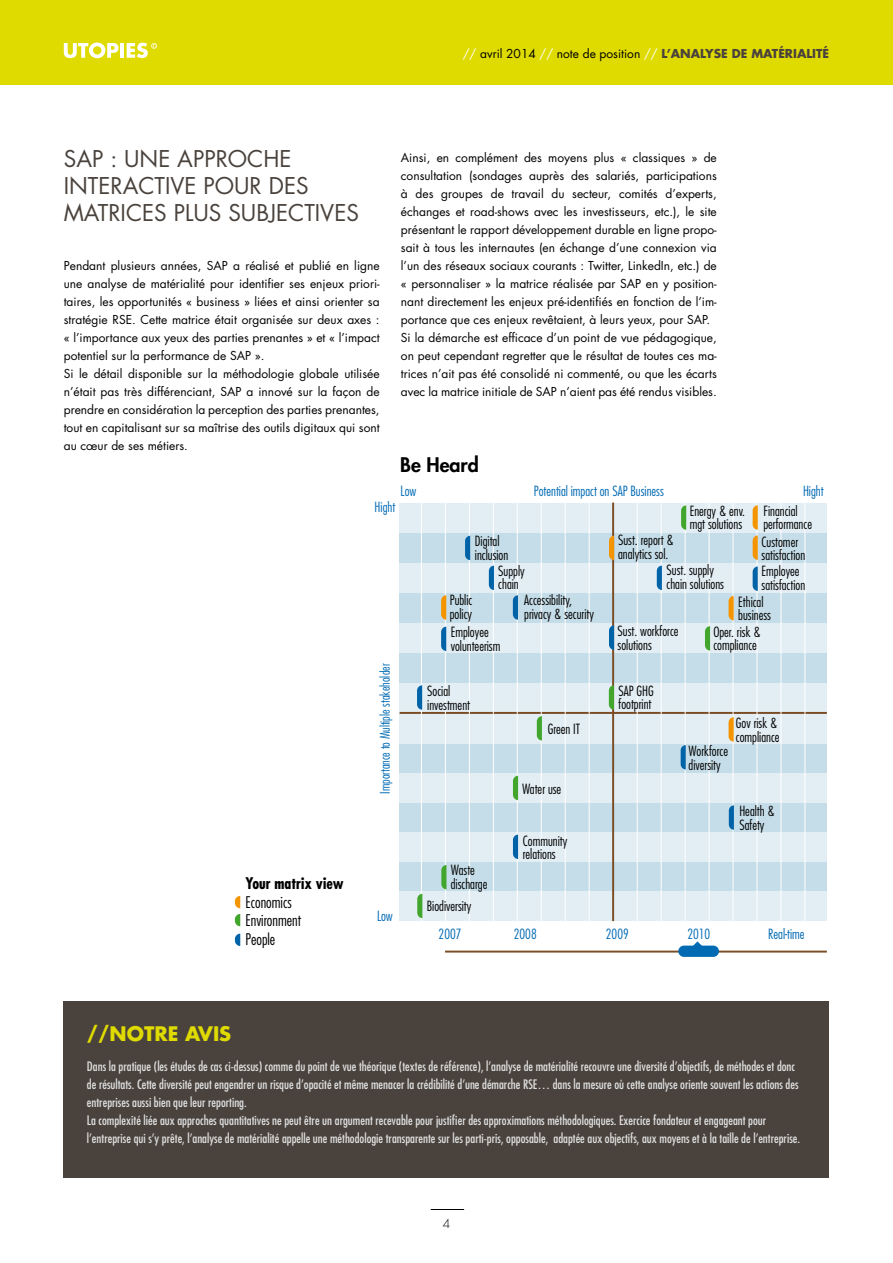
<style>
.page{position:relative;width:893px;height:1263px;background:#fff}
.page>*{position:absolute;margin:0;border:0;box-sizing:border-box;transform-origin:0 0}
.t1{font:22.5px/27px "Futura Std";color:#4a423c}
.t2{font:800 19.65px "Futura Std";color:#000}
.t3{font:700 19.5px "Futura Std";color:#dfdb00}
.t4{font:300 condensed 15.75px/18.8px "Futura Std";color:#000}
.t5{font:700 condensed 15.75px "Futura Std";color:#000}
.t6{font:300 condensed 13.65px/13.6px "Futura Std";color:#000}
.t7{font:300 condensed 13.65px "Futura Std";color:#006ab3}
.t8{font:300 condensed 13.05px "Futura Std";color:#006ab3}
.t9{font:condensed 12.75px/18px "Futura Std";color:#dfe0e1}
.t10{font:12px/18px "Futura Std";color:#000}
.t11{font:300 12px "Futura Std";color:#000}
.s1{color:#fff}
.s2{font-weight:700;color:#4a423c}
</style>
<div class="page">
<div style="left:0;top:0;width:893px;height:85px;background:#dfdb00"></div>
<svg style="left:64px;top:43px;width:55px;height:15px"></svg>
<hr style="left:120px;top:43px;width:4px;height:15px;background:#fff">
<svg style="left:127px;top:43px;width:30px;height:15px"></svg>
<hr style="left:431px;top:1209px;width:33px;height:1px;background:#000">
<div style="left:400px;top:504px;width:427px;height:410px;background:#c5dde8"></div>
<div style="left:400px;top:503px;width:427px;height:30px;background:#e2eef4"></div>
<div style="left:400px;top:563px;width:427px;height:30px;background:#e2eef4"></div>
<div style="left:400px;top:623px;width:427px;height:30px;background:#e2eef4"></div>
<div style="left:400px;top:683px;width:427px;height:30px;background:#e2eef4"></div>
<div style="left:400px;top:714px;width:427px;height:30px;background:#e2eef4"></div>
<div style="left:400px;top:773px;width:427px;height:30px;background:#e2eef4"></div>
<div style="left:400px;top:832px;width:427px;height:30px;background:#e2eef4"></div>
<div style="left:400px;top:891px;width:427px;height:30px;background:#e2eef4"></div>
<hr style="left:400px;top:712px;width:427px;height:2px;background:#7c4d25">
<hr style="left:445px;top:950px;width:382px;height:2px;background:#7c4d25">
<hr style="left:612px;top:503px;width:2px;height:418px;background:#7c4d25">
<hr style="left:421px;top:503px;width:1px;height:418px;background:#fff">
<hr style="left:445px;top:503px;width:1px;height:418px;background:#fff">
<hr style="left:469px;top:503px;width:1px;height:418px;background:#fff">
<hr style="left:493px;top:503px;width:1px;height:418px;background:#fff">
<hr style="left:517px;top:503px;width:1px;height:418px;background:#fff">
<hr style="left:541px;top:503px;width:1px;height:418px;background:#fff">
<hr style="left:565px;top:503px;width:1px;height:418px;background:#fff">
<hr style="left:589px;top:503px;width:1px;height:418px;background:#fff">
<hr style="left:637px;top:503px;width:1px;height:418px;background:#fff">
<hr style="left:661px;top:503px;width:1px;height:418px;background:#fff">
<hr style="left:685px;top:503px;width:1px;height:418px;background:#fff">
<hr style="left:709px;top:503px;width:1px;height:418px;background:#fff">
<hr style="left:733px;top:503px;width:1px;height:418px;background:#fff">
<hr style="left:756px;top:503px;width:1px;height:418px;background:#fff">
<hr style="left:780px;top:503px;width:1px;height:418px;background:#fff">
<hr style="left:804px;top:503px;width:1px;height:418px;background:#fff">
<div style="left:678px;top:945px;width:41px;height:12px;background:#006ab3;border-radius:6px"></div>
<svg style="left:692px;top:941px;width:11px;height:5px"></svg>
<svg style="left:465px;top:536px;width:5px;height:24px"></svg>
<svg style="left:489px;top:566px;width:5px;height:24px"></svg>
<svg style="left:657px;top:566px;width:5px;height:24px"></svg>
<svg style="left:681px;top:745px;width:5px;height:24px"></svg>
<svg style="left:729px;top:805px;width:5px;height:25px"></svg>
<svg style="left:513px;top:595px;width:5px;height:25px"></svg>
<svg style="left:609px;top:625px;width:5px;height:25px"></svg>
<svg style="left:441px;top:595px;width:5px;height:25px"></svg>
<svg style="left:609px;top:536px;width:5px;height:24px"></svg>
<svg style="left:753px;top:505px;width:5px;height:55px"></svg>
<svg style="left:729px;top:596px;width:5px;height:24px"></svg>
<svg style="left:729px;top:717px;width:5px;height:24px"></svg>
<svg style="left:753px;top:566px;width:5px;height:25px"></svg>
<svg style="left:441px;top:627px;width:5px;height:24px"></svg>
<svg style="left:417px;top:685px;width:5px;height:25px"></svg>
<svg style="left:537px;top:716px;width:5px;height:24px"></svg>
<svg style="left:513px;top:776px;width:5px;height:24px"></svg>
<svg style="left:441px;top:865px;width:5px;height:24px"></svg>
<svg style="left:417px;top:894px;width:5px;height:24px"></svg>
<svg style="left:513px;top:835px;width:5px;height:24px"></svg>
<svg style="left:681px;top:505px;width:5px;height:25px"></svg>
<svg style="left:705px;top:626px;width:5px;height:24px"></svg>
<svg style="left:609px;top:685px;width:5px;height:25px"></svg>
<svg style="left:235px;top:896px;width:5px;height:12px"></svg>
<svg style="left:235px;top:914px;width:5px;height:12px"></svg>
<svg style="left:235px;top:934px;width:5px;height:12px"></svg>
<div style="left:64px;top:1001px;width:765px;height:177px;background:#4a423c"></div>
<p class="t10" style="left:463px;top:45px;width:368px"><span class="s1">//</span> avril 2014 <span class="s1">//</span> note de position <span class="s1">//</span> <span class="s2">L’ANALYSE DE MATÉRIALITÉ</span></p>
<h1 class="t1" style="left:64px;top:146px;width:297px">SAP : UNE APPROCHE<br>INTERACTIVE POUR DES<br>MATRICES PLUS SUBJECTIVES</h1>
<p class="t10" style="left:64px;top:257px;width:317px">Pendant plusieurs années, SAP a réalisé et publié en ligne une analyse de matérialité pour identifier ses enjeux priori&shy;taires, les opportunités « business » liées et ainsi orienter sa stratégie RSE. Cette matrice était organisée sur deux axes : « l’importance aux yeux des parties prenantes » et « l’impact potentiel sur la performance de SAP ».<br>Si le détail disponible sur la méthodologie globale utilisée n’était pas très différenciant, SAP a innové sur la façon de prendre en considération la perception des parties prenantes, tout en capitalisant sur sa maîtrise des outils digitaux qui sont au cœur de ses métiers.</p>
<p class="t10" style="left:401px;top:149px;width:317px">Ainsi, en complément des moyens plus « classiques » de consultation (sondages auprès des salariés, participations à des groupes de travail du secteur, comités d’experts, échanges et road-shows avec les investisseurs, etc.), le site présentant le rapport développement durable en ligne propo&shy;sait à tous les internautes (en échange d’une connexion via l’un des réseaux sociaux courants : Twitter, LinkedIn, etc.) de « personnaliser » la matrice réalisée par SAP en y position&shy;nant directement les enjeux pré-identifiés en fonction de l’im&shy;portance que ces enjeux revêtaient, à leurs yeux, pour SAP.<br>Si la démarche est efficace d’un point de vue pédagogique, on peut cependant regretter que le résultat de toutes ces ma&shy;trices n’ait pas été consolidé ni commenté, ou que les écarts avec la matrice initiale de SAP n’aient pas été rendus visibles.</p>
<h2 class="t2" style="left:400px;top:453px;width:80px">Be Heard</h2>
<p class="t7" style="left:401px;top:482px;width:17px">Low</p>
<p class="t7" style="left:534px;top:482px;width:132px">Potential impact on SAP Business</p>
<p class="t7" style="left:803px;top:482px;width:22px">Hight</p>
<p class="t7" style="left:375px;top:499px;width:22px">Hight</p>
<h3 class="t5" style="left:245px;top:873px;width:100px">Your matrix view</h3>
<h3 class="t4" style="left:245px;top:892px;width:57px">Economics<br>Environment<br>People</h3>
<p class="t8" style="left:377px;top:794px;width:131px;rotate:-90deg">Importance to Multiple stakeholder</p>
<p class="t7" style="left:377px;top:908px;width:17px">Low</p>
<p class="t6" style="left:475px;top:534px;width:35px">Digital inclusion</p>
<p class="t6" style="left:498px;top:564px;width:28px">Supply chain</p>
<p class="t6" style="left:450px;top:593px;width:24px">Public policy</p>
<p class="t6" style="left:524px;top:593px;width:71px">Accessibility, privacy &amp; security</p>
<p class="t6" style="left:451px;top:625px;width:51px">Employee volunteerism</p>
<p class="t6" style="left:427px;top:684px;width:44px">Social investment</p>
<p class="t6" style="left:548px;top:722px;width:34px">Green IT</p>
<p class="t6" style="left:522px;top:782px;width:41px">Water use</p>
<p class="t6" style="left:451px;top:863px;width:38px">Waste discharge</p>
<p class="t6" style="left:427px;top:899px;width:46px">Biodiversity</p>
<p class="t6" style="left:523px;top:834px;width:46px">Community relations</p>
<p class="t6" style="left:690px;top:504px;width:57px">Energy &amp; env. mgt solutions</p>
<p class="t6" style="left:763px;top:504px;width:50px">Financial performance</p>
<p class="t6" style="left:618px;top:533px;width:57px">Sust. report &amp; analytics sol.</p>
<p class="t6" style="left:762px;top:535px;width:45px">Customer satisfaction</p>
<p class="t6" style="left:762px;top:565px;width:45px">Employee satisfaction</p>
<p class="t6" style="left:738px;top:595px;width:34px">Ethical business</p>
<p class="t6" style="left:666px;top:563px;width:59px">Sust. supply chain solutions</p>
<p class="t6" style="left:618px;top:624px;width:63px">Sust. workforce solutions</p>
<p class="t6" style="left:618px;top:684px;width:37px">SAP GHG footprint</p>
<p class="t6" style="left:689px;top:744px;width:41px">Workforce diversity</p>
<p class="t6" style="left:713px;top:625px;width:49px">Oper. risk &amp; compliance</p>
<p class="t6" style="left:736px;top:716px;width:45px">Gov risk &amp; compliance</p>
<p class="t6" style="left:739px;top:804px;width:37px">Health &amp;<br>Safety</p>
<p class="t7" style="left:439px;top:925px;width:24px">2007</p>
<p class="t7" style="left:514px;top:925px;width:24px">2008</p>
<p class="t7" style="left:606px;top:925px;width:24px">2009</p>
<p class="t7" style="left:687px;top:925px;width:24px">2010</p>
<p class="t7" style="left:768px;top:925px;width:38px">Real-time</p>
<h3 class="t3" style="left:87px;top:1021px;width:146px">//NOTRE AVIS</h3>
<p class="t9" style="left:87px;top:1057px;width:715px">Dans la pratique (les études de cas ci-dessus) comme du point de vue théorique (textes de référence), l’analyse de matérialité recouvre une diversité d’objectifs, de méthodes et donc de résultats. Cette diversité peut engendrer un risque d’opacité et même menacer la crédibilité d’une démarche RSE… dans la mesure où cette analyse oriente souvent les actions des entreprises aussi bien que leur reporting.<br>La complexité liée aux approches quantitatives ne peut être un argument recevable pour justifier des approximations méthodologiques. Exercice fondateur et engageant pour l’entreprise qui s’y prête, l’analyse de matérialité appelle une méthodologie transparente sur les parti-pris, opposable, adaptée aux objectifs, aux moyens et à la taille de l’entreprise.</p>
<p class="t11" style="left:443px;top:1216px;width:9px">4</p>
</div>
